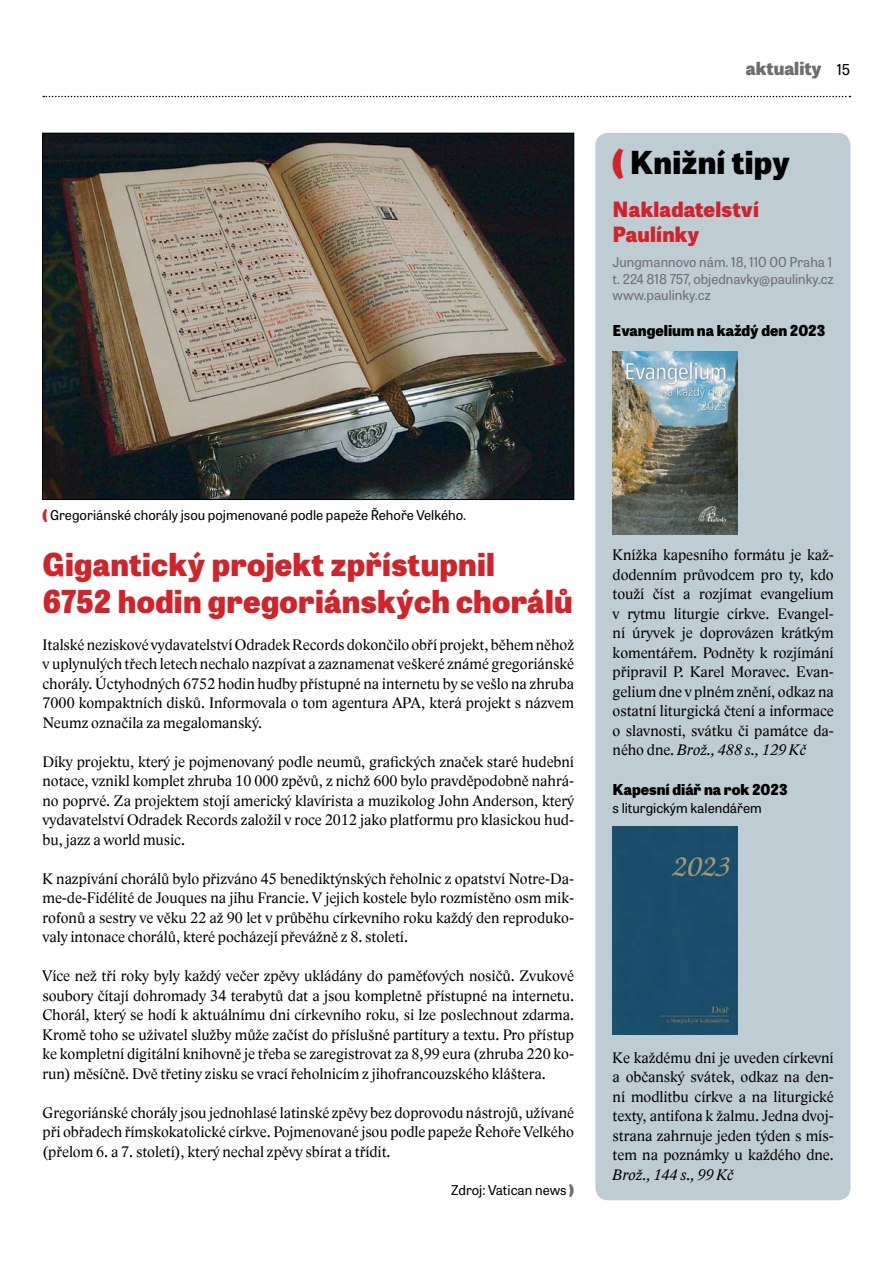
<style>
.page{position:relative;width:893px;height:1263px;background:#fff}
.page>*{position:absolute;margin:0;border:0;box-sizing:border-box;transform-origin:0 0}
.t1{font:800 31.5px/37.8px "Tablet Gothic";letter-spacing:.01em;color:#d2232a}
.t2{font:800 31.5px "Tablet Gothic";letter-spacing:.01em;color:#000}
.t3{font:800 21px/25.2px "Tablet Gothic";letter-spacing:.01em;color:#d2232a}
.t4{font:800 18px "Tablet Gothic";color:#6d6e71}
.t5{font:15.75px/19.5px "Lido STFCE";color:#000;text-align:justify}
.t6{font:italic 15.75px "Lido STFCE";color:#000}
.t7{font:800 15px "Tablet Gothic";color:#000}
.t8{font:13.5px "Tablet Gothic";color:#000}
.t9{font:13.5px/16.5px "Tablet Gothic";color:#6d6e71;text-align:justify}
.s1{font-weight:400;font-size:15px;color:#000}
.s2{color:#d2232a}
.s3{font-weight:800;color:#d2232a}
.s4{font-weight:800;color:#6d6e71}
.s5{font-style:italic}
</style>
<div class="page">
<svg style="left:43px;top:96px;width:807px;height:1px"></svg>
<div style="left:595px;top:133px;width:255px;height:1067px;background:#beccd3;border-radius:13px"></div>
<img style="left:44px;top:135px;width:528px;height:363px">
<img style="left:613px;top:352px;width:124px;height:182px">
<div style="left:613px;top:827px;width:124px;height:207px;background:#1a4d6c"></div>
<p class="t4" style="left:746px;top:55px;width:106px">aktuality <span class="s1">15</span></p>
<h1 class="t2" style="left:612px;top:139px;width:179px"><span class="s2">(</span> Knižní tipy</h1>
<h2 class="t3" style="left:613px;top:196px;width:148px">Nakladatelství<br>Paulínky</h2>
<p class="t9" style="left:613px;top:253px;width:222px">Jungmannovo nám. 18, 110 00 Praha 1 t. 224 818 757, objednavky@paulinky.cz www.paulinky.cz</p>
<p class="t7" style="left:613px;top:319px;width:214px">Evangelium na každý den 2023</p>
<p class="t8" style="left:43px;top:506px;width:425px"><span class="s3">(</span> Gregoriánské chorály jsou pojmenované podle papeže Řehoře Velkého.</p>
<h1 class="t1" style="left:43px;top:544px;width:532px">Gigantický projekt zpřístupnil<br>6752 hodin gregoriánských chorálů</h1>
<p class="t5" style="left:43px;top:635px;width:533px">Italské neziskové vydavatelství Odradek Records dokončilo obří projekt, během něhož v uplynulých třech letech nechalo nazpívat a zaznamenat veškeré známé gregoriánské chorály. Úctyhodných 6752 hodin hudby přístupné na internetu by se vešlo na zhruba 7000 kompaktních disků. Informovala o tom agentura APA, která projekt s názvem Neumz označila za megalomanský.</p>
<p class="t5" style="left:43px;top:752px;width:533px">Díky projektu, který je pojmenovaný podle neumů, grafických značek staré hudební notace, vznikl komplet zhruba 10 000 zpěvů, z nichž 600 bylo pravděpodobně nahrá&shy;no poprvé. Za projektem stojí americký klavírista a muzikolog John Anderson, který vydavatelství Odradek Records založil v roce 2012 jako platformu pro klasickou hud&shy;bu, jazz a world music.</p>
<p class="t5" style="left:43px;top:869px;width:533px">K nazpívání chorálů bylo přizváno 45 benediktýnských řeholnic z opatství Notre-Da&shy;me-de-Fidélité de Jouques na jihu Francie. V jejich kostele bylo rozmístěno osm mik&shy;rofonů a sestry ve věku 22 až 90 let v průběhu církevního roku každý den reproduko&shy;valy intonace chorálů, které pocházejí převážně z 8. století.</p>
<p class="t5" style="left:43px;top:966px;width:533px">Více než tři roky byly každý večer zpěvy ukládány do paměťových nosičů. Zvukové soubory čítají dohromady 34 terabytů dat a jsou kompletně přístupné na internetu.<br>Chorál, který se hodí k aktuálnímu dni církevního roku, si lze poslechnout zdarma.<br>Kromě toho se uživatel služby může začíst do příslušné partitury a textu. Pro přístup ke kompletní digitální knihovně je třeba se zaregistrovat za 8,99 eura (zhruba 220 ko&shy;run) měsíčně. Dvě třetiny zisku se vrací řeholnicím z jihofrancouzského kláštera.</p>
<p class="t5" style="left:43px;top:1103px;width:533px">Gregoriánské chorály jsou jednohlasé latinské zpěvy bez doprovodu nástrojů, užívané při obřadech římskokatolické církve. Pojmenované jsou podle papeže Řehoře Velkého (přelom 6. a 7. století), který nechal zpěvy sbírat a třídit.</p>
<p class="t8" style="left:451px;top:1181px;width:124px">Zdroj: Vatican news <span class="s4">)</span></p>
<p class="t5" style="left:613px;top:545px;width:223px">Knížka kapesního formátu je kaž&shy;dodenním průvodcem pro ty, kdo touží číst a rozjímat evangelium v rytmu liturgie církve. Evangel&shy;ní úryvek je doprovázen krátkým komentářem. Podněty k rozjímání připravil P. Karel Moravec. Evan&shy;gelium dne v plném znění, odkaz na ostatní liturgická čtení a informace o slavnosti, svátku či památce da&shy;ného dne. <span class="s5">Brož., 488 s., 129 Kč</span></p>
<p class="t7" style="left:613px;top:778px;width:177px">Kapesní diář na rok 2023</p>
<p class="t8" style="left:613px;top:799px;width:151px">s liturgickým kalendářem</p>
<p class="t5" style="left:613px;top:1048px;width:223px">Ke každému dni je uveden církevní a občanský svátek, odkaz na den&shy;ní modlitbu církve a na liturgické texty, antifona k žalmu. Jedna dvoj&shy;strana zahrnuje jeden týden s mís&shy;tem na poznámky u každého dne.</p>
<p class="t6" style="left:613px;top:1165px;width:122px">Brož., 144 s., 99 Kč</p>
</div>
